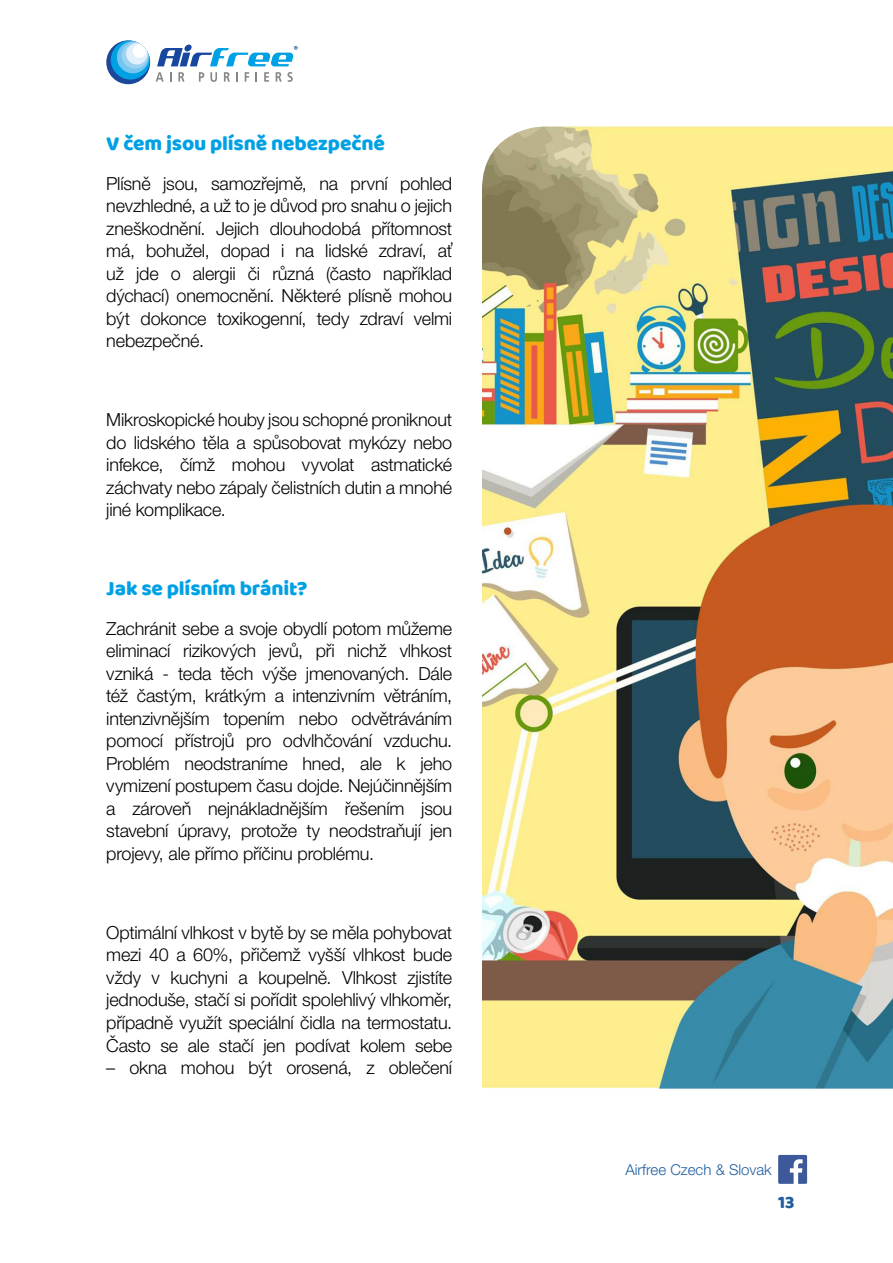
<style>
.page{position:relative;width:893px;height:1263px;background:#fff}
.page>*{position:absolute;margin:0;border:0;box-sizing:border-box;transform-origin:0 0}
.t1{font:21px "Baloo Paaji";letter-spacing:-.01em;color:#00a1e4}
.t2{font:300 18px/22.5px "Helvetica Neue";letter-spacing:-.01em;color:#000;text-align:justify}
.t3{font:18px "Baloo Paaji";color:#215e9e}
.t4{font:300 15px "Helvetica Neue CE";color:#215e9e}
</style>
<div class="page">
<div style="left:106px;top:40px;width:44px;height:44px;background:#1b489b;border-radius:50%"></div>
<svg style="left:111px;top:41px;width:39px;height:39px"></svg>
<div style="left:117px;top:41px;width:32px;height:32px;background:#72c6ef;border-radius:50%"></div>
<svg style="left:122px;top:42px;width:26px;height:27px"></svg>
<div style="left:126px;top:43px;width:22px;height:21px;background:#e1f0fb;border-radius:50%"></div>
<div style="left:133px;top:44px;width:13px;height:14px;background:#fff;border-radius:50%"></div>
<svg style="left:156px;top:72px;width:8px;height:10px"></svg>
<svg style="left:178px;top:72px;width:6px;height:10px"></svg>
<svg style="left:199px;top:72px;width:5px;height:10px"></svg>
<svg style="left:210px;top:72px;width:7px;height:10px"></svg>
<svg style="left:224px;top:72px;width:6px;height:10px"></svg>
<svg style="left:236px;top:72px;width:2px;height:10px"></svg>
<svg style="left:245px;top:72px;width:4px;height:10px"></svg>
<svg style="left:264px;top:72px;width:5px;height:10px"></svg>
<svg style="left:276px;top:72px;width:17px;height:10px"></svg>
<svg style="left:157px;top:45px;width:141px;height:21px"></svg>
<svg style="left:778px;top:1155px;width:29px;height:29px"></svg>
<img style="left:482px;top:126px;width:411px;height:963px">
<p class="t1" style="left:106px;top:131px;width:280px">V čem jsou plísně nebezpečné</p>
<p class="t2" style="left:106px;top:171px;width:347px">Plísně jsou, samozřejmě, na první pohled nevzhledné, a už to je důvod pro snahu o jejich zneškodnění. Jejich dlouhodobá přítomnost má, bohužel, dopad i na lidské zdraví, ať už jde o alergii či různá (často například dýchací) onemocnění. Některé plísně mohou být dokonce toxikogenní, tedy zdraví velmi nebezpečné.</p>
<p class="t2" style="left:106px;top:408px;width:347px">Mikroskopické houby jsou schopné proniknout do lidského těla a spůsobovat mykózy nebo infekce, čímž mohou vyvolat astmatické záchvaty nebo zápaly čelistních dutin a mnohé jiné komplikace.</p>
<p class="t1" style="left:106px;top:576px;width:203px">Jak se plísním bránit?</p>
<p class="t2" style="left:106px;top:616px;width:347px">Zachránit sebe a svoje obydlí potom můžeme eliminací rizikových jevů, při nichž vlhkost vzniká - teda těch výše jmenovaných. Dále též častým, krátkým a intenzivním větráním, intenzivnějším topením nebo odvětráváním pomocí přístrojů pro odvlhčování vzduchu.<br>Problém neodstraníme hned, ale k jeho vymizení postupem času dojde. Nejúčinnějším a zároveň nejnákladnějším řešením jsou stavební úpravy, protože ty neodstraňují jen projevy, ale přímo příčinu problému.</p>
<p class="t2" style="left:106px;top:920px;width:347px">Optimální vlhkost v bytě by se měla pohybovat mezi 40 a 60%, přičemž vyšší vlhkost bude vždy v kuchyni a koupelně. Vlhkost zjistíte jednoduše, stačí si pořídit spolehlivý vlhkoměr, případně využít speciální čidla na termostatu.<br>Často se ale stačí jen podívat kolem sebe</p>
<p class="t2" style="left:106px;top:1055px;width:347px">– okna mohou být orosená, z oblečení</p>
<p class="t4" style="left:625px;top:1160px;width:148px">Airfree Czech &amp; Slovak</p>
<p class="t3" style="left:778px;top:1191px;width:18px">13</p>
</div>
